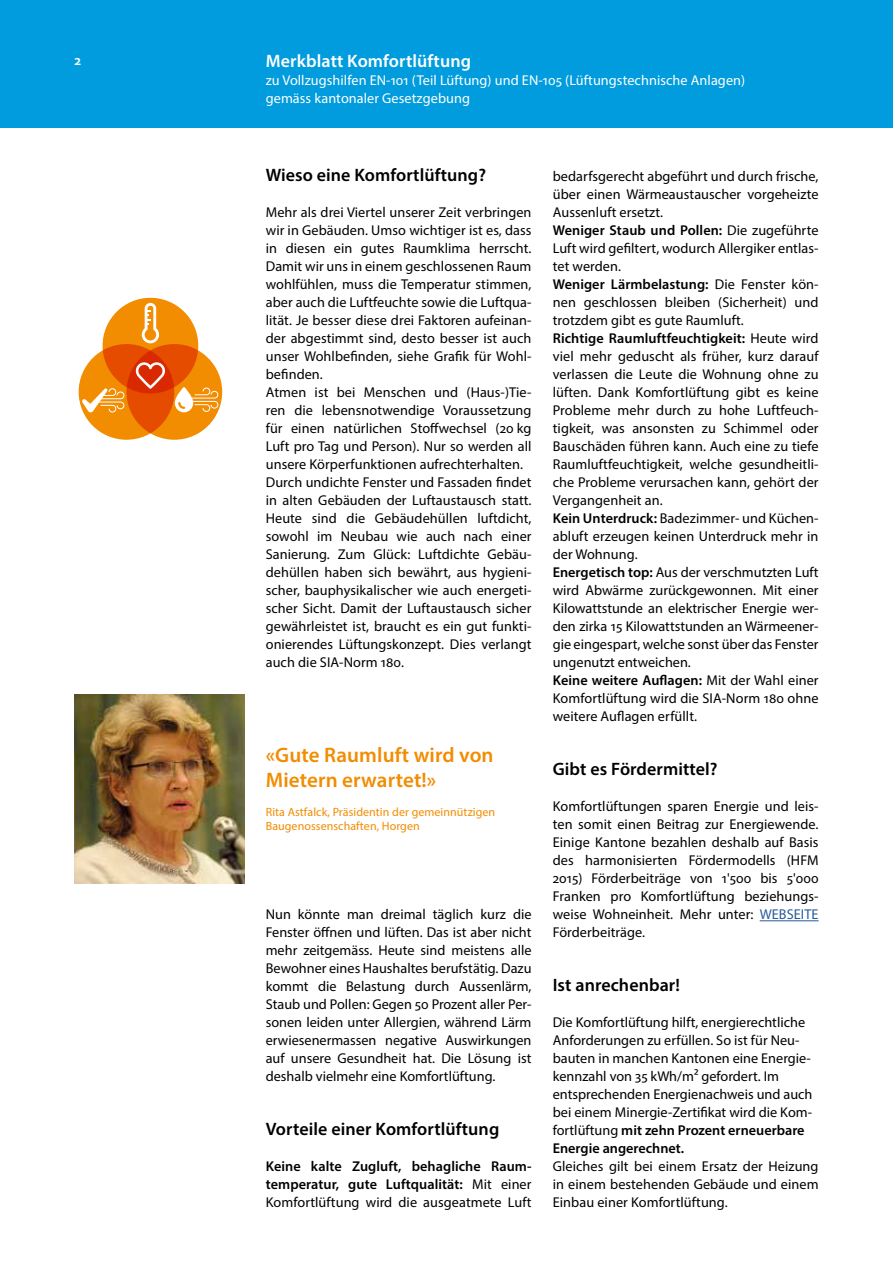
<style>
.page{position:relative;width:893px;height:1263px;background:#fff}
.page>*{position:absolute;margin:0;border:0;box-sizing:border-box;transform-origin:0 0}
.t1{font:600 21px/25.2px "Myriad Pro";letter-spacing:.005em;color:#f28c00}
.t2{font:600 18px "Myriad Pro";letter-spacing:.005em;color:#000}
.t3{font:600 18px "Myriad Pro";letter-spacing:.005em;color:#fff}
.t4{font:14.25px/18px "Myriad Pro";letter-spacing:.005em;color:#000}
.t5{font:600 14.25px/18px "Myriad Pro";letter-spacing:.005em;color:#000;text-align:justify}
.t6{font:14.25px/18px "Myriad Pro";letter-spacing:.005em;color:#fff}
.t7{font:600 14.25px "Myriad Pro";color:#fff}
.t8{font:12px/14.4px "Myriad Pro";letter-spacing:.005em;color:#f28c00}
.s1{font-weight:400}
.s2{font-weight:600}
.s3{color:#275b9b}
</style>
<div class="page">
<div style="left:0;top:0;width:893px;height:127px;background:#009cde"></div>
<hr style="left:760px;top:920px;width:59px;height:1px;background:#275b9b">
<img style="left:74px;top:694px;width:170px;height:189px">
<div style="left:79px;top:344px;width:95px;height:96px;background:#f28c00;border-radius:50%"></div>
<svg style="left:126px;top:344px;width:96px;height:96px;background:#ec7201"></svg>
<svg style="left:103px;top:298px;width:95px;height:95px;background:#ea6a00"></svg>
<svg style="left:142px;top:303px;width:17px;height:40px"></svg>
<svg style="left:135px;top:362px;width:31px;height:27px"></svg>
<svg style="left:82px;top:388px;width:43px;height:25px"></svg>
<svg style="left:175px;top:387px;width:44px;height:25px"></svg>
<p class="t7" style="left:74px;top:51px;width:8px">2</p>
<p class="t3" style="left:266px;top:50px;width:207px">Merkblatt Komfortlüftung</p>
<p class="t6" style="left:266px;top:71px;width:481px">zu Vollzugshilfen EN-101 (Teil Lüftung) und EN-105 (Lüftungstechnische Anlagen) gemäss kantonaler Gesetzgebung</p>
<p class="t2" style="left:266px;top:164px;width:222px">Wieso eine Komfortlüftung?</p>
<p class="t4" style="left:266px;top:203px;width:267px">Mehr als drei Viertel unserer Zeit verbringen wir in Gebäuden. Umso wichtiger ist es, dass in diesen ein gutes Raumklima herrscht.<br>Damit wir uns in einem geschlossenen Raum wohlfühlen, muss die Temperatur stimmen, aber auch die Luftfeuchte sowie die Luftqua&shy;lität. Je besser diese drei Faktoren aufeinan&shy;der abgestimmt sind, desto besser ist auch unser Wohlbefinden, siehe Grafik für Wohl&shy;befinden.<br>Atmen ist bei Menschen und (Haus-)Tie&shy;ren die lebensnotwendige Voraussetzung für einen natürlichen Stoffwechsel (20 kg Luft pro Tag und Person). Nur so werden all unsere Körperfunktionen aufrechterhalten.<br>Durch undichte Fenster und Fassaden findet in alten Gebäuden der Luftaustausch statt.<br>Heute sind die Gebäudehüllen luftdicht, sowohl im Neubau wie auch nach einer Sanierung. Zum Glück: Luftdichte Gebäu&shy;dehüllen haben sich bewährt, aus hygieni&shy;scher, bauphysikalischer wie auch energeti&shy;scher Sicht. Damit der Luftaustausch sicher gewährleistet ist, braucht es ein gut funkti&shy;onierendes Lüftungskonzept. Dies verlangt auch die SIA-Norm 180.</p>
<h1 class="t1" style="left:266px;top:741px;width:229px">«Gute Raumluft wird von<br>Mietern erwartet!»</h1>
<p class="t8" style="left:266px;top:804px;width:231px">Rita Astfalck, Präsidentin der gemeinnützigen<br>Baugenossenschaften, Horgen</p>
<p class="t4" style="left:266px;top:905px;width:267px;text-align:justify">Nun könnte man dreimal täglich kurz die Fenster öffnen und lüften. Das ist aber nicht mehr zeitgemäss. Heute sind meistens alle Bewohner eines Haushaltes berufstätig. Dazu kommt die Belastung durch Aussenlärm, Staub und Pollen: Gegen 50 Prozent aller Per&shy;sonen leiden unter Allergien, während Lärm erwiesenermassen negative Auswirkungen auf unsere Gesundheit hat. Die Lösung ist deshalb vielmehr eine Komfortlüftung.</p>
<p class="t2" style="left:266px;top:1118px;width:235px">Vorteile einer Komfortlüftung</p>
<p class="t5" style="left:266px;top:1157px;width:267px">Keine kalte Zugluft, behagliche Raum&shy;temperatur, gute Luftqualität: <span class="s1">Mit einer Komfortlüftung wird die ausgeatmete Luft</span></p>
<p class="t4" style="left:553px;top:167px;width:267px">bedarfsgerecht abgeführt und durch frische, über einen Wärmeaustauscher vorgeheizte Aussenluft ersetzt.<br><span class="s2">Weniger Staub und Pollen:</span> Die zugeführte Luft wird gefiltert, wodurch Allergiker entlas&shy;tet werden.<br><span class="s2">Weniger Lärmbelastung:</span> Die Fenster kön&shy;nen geschlossen bleiben (Sicherheit) und trotzdem gibt es gute Raumluft.<br><span class="s2">Richtige Raumluftfeuchtigkeit:</span> Heute wird viel mehr geduscht als früher, kurz darauf verlassen die Leute die Wohnung ohne zu lüften. Dank Komfortlüftung gibt es keine Probleme mehr durch zu hohe Luftfeuch&shy;tigkeit, was ansonsten zu Schimmel oder Bauschäden führen kann. Auch eine zu tiefe Raumluftfeuchtigkeit, welche gesundheitli&shy;che Probleme verursachen kann, gehört der Vergangenheit an.<br><span class="s2">Kein Unterdruck:</span> Badezimmer- und Küchen&shy;abluft erzeugen keinen Unterdruck mehr in der Wohnung.<br><span class="s2">Energetisch top:</span> Aus der verschmutzten Luft wird Abwärme zurückgewonnen. Mit einer Kilowattstunde an elektrischer Energie wer&shy;den zirka 15 Kilowattstunden an Wärmeener&shy;gie eingespart, welche sonst über das Fenster ungenutzt entweichen.<br><span class="s2">Keine weitere Auflagen:</span> Mit der Wahl einer Komfortlüftung wird die SIA-Norm 180 ohne weitere Auflagen erfüllt.</p>
<p class="t2" style="left:553px;top:758px;width:166px">Gibt es Fördermittel?</p>
<p class="t4" style="left:553px;top:797px;width:267px;text-align:justify">Komfortlüftungen sparen Energie und leis&shy;ten somit einen Beitrag zur Energiewende.<br>Einige Kantone bezahlen deshalb auf Basis des harmonisierten Fördermodells (HFM 2015) Förderbeiträge von 1'500 bis 5'000<br>Franken pro Komfortlüftung beziehungs&shy;weise Wohneinheit. Mehr unter: <span class="s3">WEBSEITE </span>Förderbeiträge.</p>
<p class="t2" style="left:553px;top:974px;width:129px">Ist anrechenbar!</p>
<p class="t4" style="left:553px;top:1013px;width:261px">Die Komfortlüftung hilft, energierechtliche Anforderungen zu erfüllen. So ist für Neu&shy;bauten in manchen Kantonen eine Energie&shy;kennzahl von 35 kWh/m² gefordert. Im entsprechenden Energienachweis und auch bei einem Minergie-Zertifikat wird die Kom&shy;fortlüftung <span class="s2">mit zehn Prozent erneuerbare Energie angerechnet.</span></p>
<p class="t4" style="left:553px;top:1157px;width:267px;text-align:justify">Gleiches gilt bei einem Ersatz der Heizung in einem bestehenden Gebäude und einem Einbau einer Komfortlüftung.</p>
</div>
